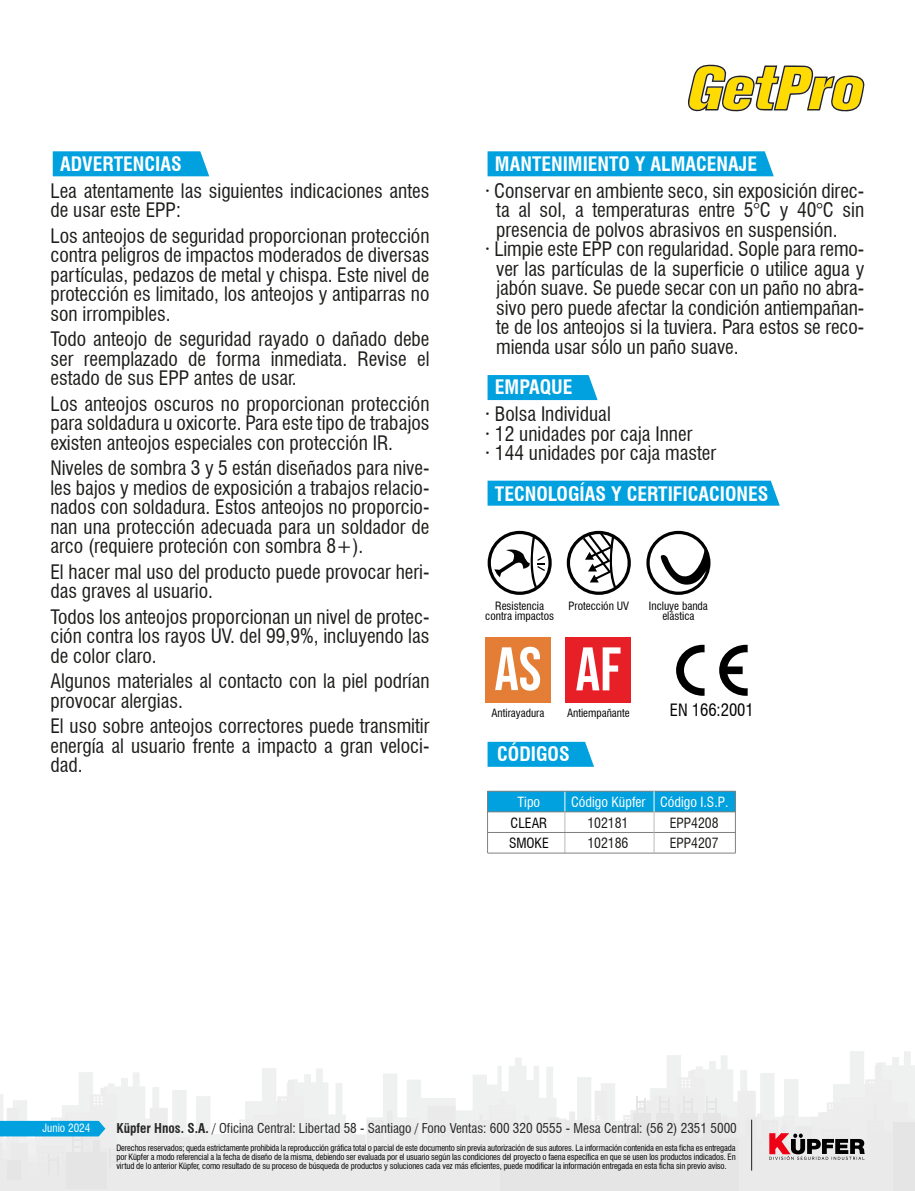
<style>
.page{position:relative;width:915px;height:1191px;background:#fff}
.page>*{position:absolute;margin:0;border:0;box-sizing:border-box;transform-origin:0 0}
.t1{font:61.05px "Bebas Neue";color:#fff}
.t2{font:condensed 19.5px/19.5px "Swiss 721 BT";color:#1d1d1b;text-align:justify}
.t3{font:700 condensed 19.5px "Swiss 721 BT";color:#fff}
.t4{font:condensed 16.65px "Swiss 721 BT";color:#000}
.t5{font:condensed 13.8px "Swiss 721 BT";color:#fff}
.t6{font:condensed 13.8px "Swiss 721 BT";color:#1d1d1b}
.t7{font:condensed 13.8px "Swiss 721 BT";color:#000}
.t8{font:condensed 13.2px "Swiss 721 BT";color:#272726}
.t9{font:condensed 11.25px/10.4px "Swiss 721 BT";color:#000;text-align:center}
.t10{font:condensed 11.1px "Swiss 721 BT";color:#000}
.t11{font:condensed 11.1px "Swiss 721 BT";color:#fff}
.t12{font:condensed 8.55px/8.9px "Swiss 721 BT";letter-spacing:-.015em;color:#000;text-align:justify}
.s1{font-weight:700}
</style>
<div class="page">
<div style="left:53px;top:151px;width:156px;height:25px;background:#00a1de"></div>
<div style="left:487px;top:151px;width:286px;height:25px;background:#00a1de"></div>
<svg style="left:487px;top:375px;width:110px;height:25px;background:#0aa4df"></svg>
<div style="left:487px;top:480px;width:292px;height:25px;background:#00a1de"></div>
<svg style="left:0;top:1051px;width:914px;height:140px"></svg>
<hr style="left:751px;top:1119px;width:1px;height:51px;background:#1d1d1b">
<svg style="left:487px;top:742px;width:107px;height:25px;background:#0da5df"></svg>
<svg style="left:688px;top:65px;width:176px;height:46px"></svg>
<svg style="left:676px;top:645px;width:71px;height:51px"></svg>
<div style="left:565px;top:637px;width:66px;height:66px;background:#e72028"></div>
<svg style="left:576px;top:647px;width:44px;height:43px"></svg>
<div style="left:485px;top:637px;width:65px;height:66px;background:#e47d35"></div>
<svg style="left:487px;top:531px;width:64px;height:64px"></svg>
<svg style="left:566px;top:531px;width:64px;height:64px"></svg>
<svg style="left:646px;top:531px;width:64px;height:64px"></svg>
<div style="left:487px;top:791px;width:248px;height:21px;background:#00a1de"></div>
<hr style="left:487px;top:791px;width:1px;height:62px;background:#808080">
<hr style="left:487px;top:811px;width:248px;height:1px;background:#808080">
<svg style="left:564px;top:792px;width:1px;height:61px"></svg>
<hr style="left:734px;top:791px;width:1px;height:62px;background:#808080">
<hr style="left:487px;top:791px;width:248px;height:1px;background:#808080">
<hr style="left:487px;top:832px;width:248px;height:1px;background:#808080">
<hr style="left:487px;top:853px;width:248px;height:1px;background:#808080">
<svg style="left:653px;top:791px;width:1px;height:62px"></svg>
<p class="t3" style="left:60px;top:152px;width:123px">ADVERTENCIAS</p>
<p class="t2" style="left:50px;top:181px;width:380px">Lea atentamente las siguientes indicaciones antes de usar este EPP:</p>
<p class="t2" style="left:50px;top:226px;width:380px">Los anteojos de seguridad proporcionan protección contra peligros de impactos moderados de diversas partículas, pedazos de metal y chispa. Este nivel de protección es limitado, los anteojos y antiparras no son irrompibles.</p>
<p class="t2" style="left:50px;top:329px;width:380px">Todo anteojo de seguridad rayado o dañado debe ser reemplazado de forma inmediata. Revise el estado de sus EPP antes de usar.</p>
<p class="t2" style="left:50px;top:394px;width:380px">Los anteojos oscuros no proporcionan protección para soldadura u oxicorte. Para este tipo de trabajos existen anteojos especiales con protección IR.</p>
<p class="t2" style="left:50px;top:458px;width:380px">Niveles de sombra 3 y 5 están diseñados para nive&shy;les bajos y medios de exposición a trabajos relacio&shy;nados con soldadura. Estos anteojos no proporcio&shy;nan una protección adecuada para un soldador de arco (requiere proteción con sombra 8+).</p>
<p class="t2" style="left:50px;top:562px;width:380px">El hacer mal uso del producto puede provocar heri&shy;das graves al usuario.</p>
<p class="t2" style="left:50px;top:607px;width:380px">Todos los anteojos proporcionan un nivel de protec&shy;ción contra los rayos UV. del 99,9%, incluyendo las de color claro.</p>
<p class="t2" style="left:50px;top:671px;width:380px">Algunos materiales al contacto con la piel podrían provocar alergias.</p>
<p class="t2" style="left:50px;top:716px;width:380px">El uso sobre anteojos correctores puede transmitir energía al usuario frente a impacto a gran veloci&shy;dad.</p>
<p class="t3" style="left:495px;top:152px;width:263px">MANTENIMIENTO Y ALMACENAJE</p>
<p class="t2" style="left:485px;top:181px;width:380px">· Conservar en ambiente seco, sin exposición direc-</p>
<p class="t2" style="left:496px;top:200px;width:369px">ta al sol, a temperaturas entre 5°C y 40°C sin</p>
<p class="t2" style="left:496px;top:220px;width:343px">presencia de polvos abrasivos en suspensión.</p>
<p class="t2" style="left:485px;top:239px;width:380px">· Limpie este EPP con regularidad. Sople para remo-</p>
<p class="t2" style="left:496px;top:259px;width:369px">ver las partículas de la superficie o utilice agua y</p>
<p class="t2" style="left:496px;top:278px;width:369px">jabón suave. Se puede secar con un paño no abra-</p>
<p class="t2" style="left:496px;top:298px;width:369px">sivo pero puede afectar la condición antiempañan-</p>
<p class="t2" style="left:496px;top:317px;width:369px">te de los anteojos si la tuviera. Para estos se reco-</p>
<p class="t2" style="left:496px;top:337px;width:244px">mienda usar sólo un paño suave.</p>
<p class="t3" style="left:495px;top:375px;width:79px">EMPAQUE</p>
<p class="t2" style="left:485px;top:404px;width:232px;text-align:left">· Bolsa Individual<br>· 12 unidades por caja Inner<br>· 144 unidades por caja master</p>
<p class="t3" style="left:495px;top:482px;width:275px">TECNOLOGÍAS Y CERTIFICACIONES</p>
<p class="t9" style="left:485px;top:600px;width:70px">Resistencia contra impactos</p>
<p class="t9" style="left:568px;top:600px;width:62px">Protección UV</p>
<p class="t9" style="left:648px;top:600px;width:60px">Incluye banda elástica</p>
<h1 class="t1" style="left:494px;top:634px;width:49px">AS</h1>
<p class="t10" style="left:491px;top:707px;width:54px">Antirayadura</p>
<p class="t10" style="left:567px;top:707px;width:64px">Antiempañante</p>
<p class="t4" style="left:669px;top:699px;width:85px">EN 166:2001</p>
<p class="t3" style="left:497px;top:742px;width:74px">CÓDIGOS</p>
<p class="t5" style="left:517px;top:793px;width:24px">Tipo</p>
<p class="t5" style="left:571px;top:793px;width:159px">Código Küpfer Código I.S.P.</p>
<p class="t7" style="left:510px;top:814px;width:38px">CLEAR</p>
<p class="t6" style="left:587px;top:814px;width:43px">102181</p>
<p class="t6" style="left:669px;top:814px;width:50px">EPP4208</p>
<p class="t7" style="left:509px;top:835px;width:41px">SMOKE</p>
<p class="t6" style="left:587px;top:835px;width:43px">102186</p>
<p class="t6" style="left:669px;top:835px;width:50px">EPP4207</p>
<p class="t11" style="left:43px;top:1121px;width:49px">Junio 2024</p>
<p class="t8" style="left:116px;top:1120px;width:621px"><span class="s1">Küpfer Hnos. S.A.</span> / Oficina Central: Libertad 58 - Santiago / Fono Ventas: 600 320 0555 - Mesa Central: (56 2) 2351 5000</p>
<p class="t12" style="left:116px;top:1143px;width:620px">Derechos reservados; queda estrictamente prohibida la reproducción gráfica total o parcial de este documento sin previa autorización de sus autores. La información contenida en esta ficha es entregada por Küpfer a modo referencial a la fecha de diseño de la misma, debiendo ser evaluada por el usuario según las condiciones del proyecto o faena específica en que se usen los productos indicados. En virtud de lo anterior Küpfer, como resultado de su proceso de búsqueda de productos y soluciones cada vez más eficientes, puede modificar la información entregada en esta ficha sin previo aviso.</p>
</div>
